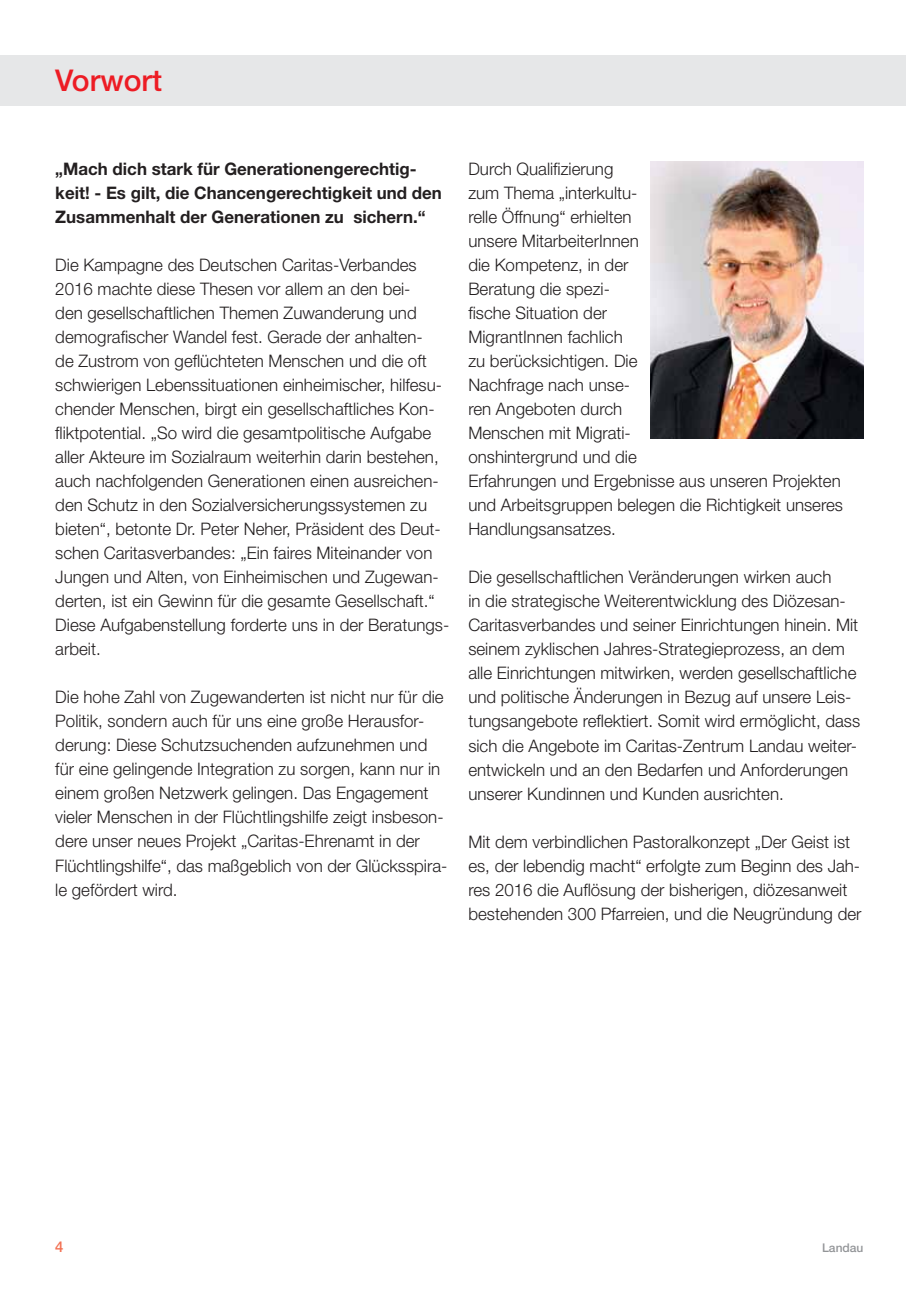
<style>
.page{position:relative;width:906px;height:1289px;background:#fff}
.page>*{position:absolute;margin:0;border:0;box-sizing:border-box;transform-origin:0 0}
.t1{font:500 30px "Helvetica Neue";color:#ed1c24}
.t2{font:300 17.25px/24px "Helvetica Neue";color:#231f20}
.t3{font:700 17.25px/24px "Helvetica Neue";color:#231f20}
.t4{font:500 15px "Helvetica Neue";color:#f37052}
.t5{font:500 12px "Helvetica Neue";color:#939598}
</style>
<div class="page">
<div style="left:0;top:55px;width:906px;height:50px;background:#e6e7e8"></div>
<img style="left:651px;top:162px;width:212px;height:276px">
<h1 class="t1" style="left:55px;top:70px;width:108px">Vorwort</h1>
<p class="t3" style="left:55px;top:158px;width:388px">„Mach dich stark für Generationengerechtig&shy;keit! - Es gilt, die Chancengerechtigkeit und den<br>Zusammenhalt der Generationen zu sichern.“</p>
<p class="t2" style="left:55px;top:255px;width:395px">Die Kampagne des Deutschen Caritas-Verbandes 2016 machte diese Thesen vor allem an den bei-<br>den gesellschaftlichen Themen Zuwanderung und demografischer Wandel fest. Gerade der anhalten-<br>de Zustrom von geflüchteten Menschen und die oft schwierigen Lebenssituationen einheimischer, hilfesu&shy;chender Menschen, birgt ein gesellschaftliches Kon&shy;fliktpotential. „So wird die gesamtpolitische Aufgabe aller Akteure im Sozialraum weiterhin darin bestehen, auch nachfolgenden Generationen einen ausreichen&shy;den Schutz in den Sozialversicherungssystemen zu bieten“, betonte Dr. Peter Neher, Präsident des Deut&shy;schen Caritasverbandes: „Ein faires Miteinander von Jungen und Alten, von Einheimischen und Zugewan&shy;derten, ist ein Gewinn für die gesamte Gesellschaft.“ Diese Aufgabenstellung forderte uns in der Beratungs&shy;arbeit.</p>
<p class="t2" style="left:55px;top:687px;width:393px">Die hohe Zahl von Zugewanderten ist nicht nur für die Politik, sondern auch für uns eine große Herausfor&shy;derung: Diese Schutzsuchenden aufzunehmen und für eine gelingende Integration zu sorgen, kann nur in einem großen Netzwerk gelingen. Das Engagement vieler Menschen in der Flüchtlingshilfe zeigt insbeson&shy;dere unser neues Projekt „Caritas-Ehrenamt in der Flüchtlingshilfe“, das maßgeblich von der Glücksspira&shy;le gefördert wird.</p>
<p class="t2" style="left:468px;top:159px;width:376px">Durch Qualifizierung<br>zum Thema „interkultu-<br>relle Öffnung“ erhielten<br>unsere MitarbeiterInnen<br>die Kompetenz, in der<br>Beratung die spezi-<br>fische Situation der<br>MigrantInnen fachlich<br>zu berücksichtigen. Die<br>Nachfrage nach unse-<br>ren Angeboten durch<br>Menschen mit Migrati-<br>onshintergrund und die<br>Erfahrungen und Ergebnisse aus unseren Projekten und Arbeitsgruppen belegen die Richtigkeit unseres<br>Handlungsansatzes.</p>
<p class="t2" style="left:468px;top:567px;width:393px">Die gesellschaftlichen Veränderungen wirken auch<br>in die strategische Weiterentwicklung des Diözesan-Caritasverbandes und seiner Einrichtungen hinein. Mit seinem zyklischen Jahres-Strategieprozess, an dem alle Einrichtungen mitwirken, werden gesellschaftliche und politische Änderungen in Bezug auf unsere Leis&shy;tungsangebote reflektiert. Somit wird ermöglicht, dass sich die Angebote im Caritas-Zentrum Landau weiter&shy;entwickeln und an den Bedarfen und Anforderungen unserer Kundinnen und Kunden ausrichten.</p>
<p class="t2" style="left:468px;top:831px;width:395px">Mit dem verbindlichen Pastoralkonzept „Der Geist ist es, der lebendig macht“ erfolgte zum Beginn des Jah&shy;res 2016 die Auflösung der bisherigen, diözesanweit bestehenden 300 Pfarreien, und die Neugründung der</p>
<p class="t4" style="left:55px;top:1241px;width:10px">4</p>
<p class="t5" style="left:822px;top:1243px;width:43px">Landau</p>
</div>
